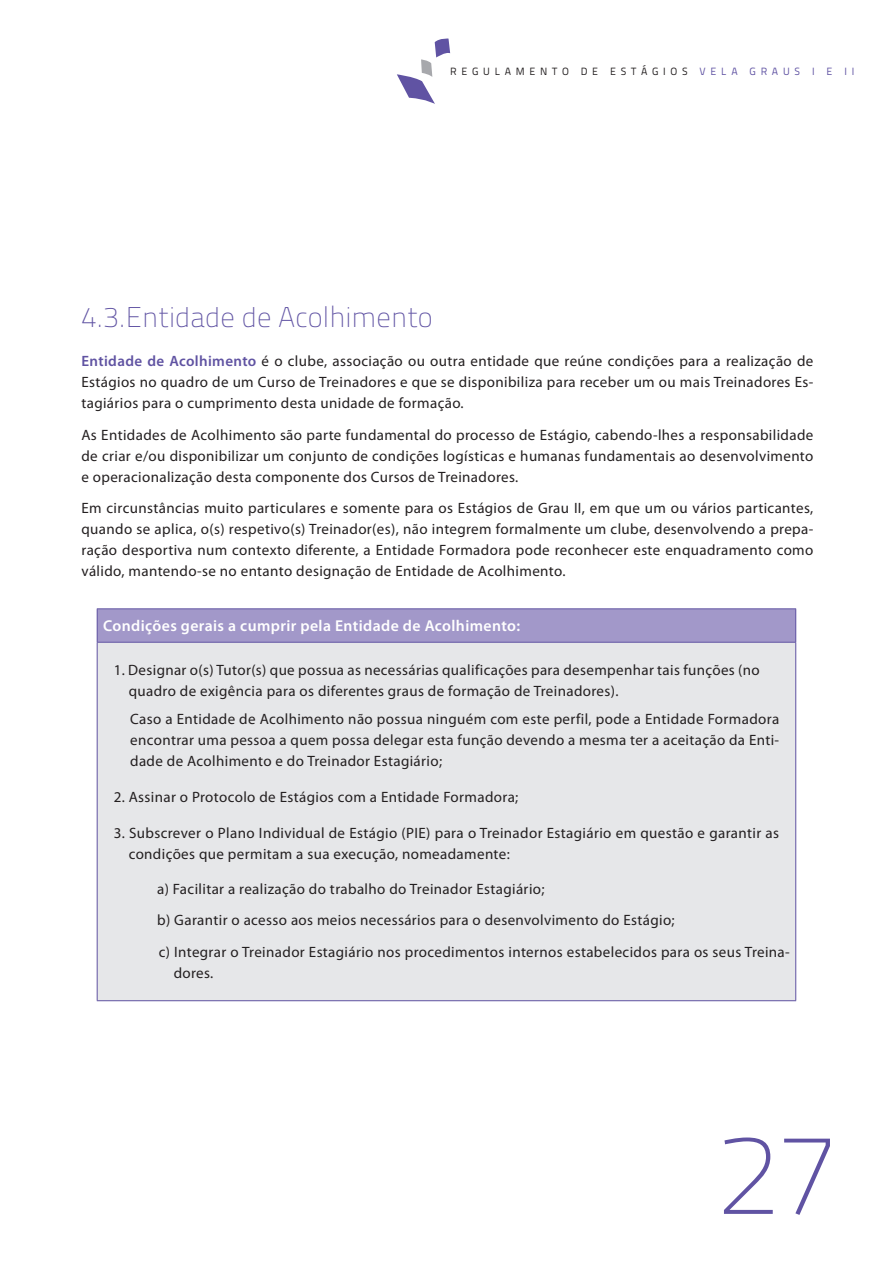
<style>
.page{position:relative;width:893px;height:1263px;background:#fff}
.page>*{position:absolute;margin:0;border:0;box-sizing:border-box;transform-origin:0 0}
.t1{font:700 114px "Titillium Text 14 L";color:#6053a3}
.t2{font:700 28.5px "Titillium Text 14 L";color:#6053a3}
.t3{font:600 15.75px "Myriad Pro";letter-spacing:.025em;color:#fff}
.t4{font:15px/21px "Myriad Pro";letter-spacing:.025em;color:#231f20;text-align:justify}
.t5{font:10.5px "Titillium Text 14 L 400 wt";letter-spacing:.45em;color:#231f20}
.s1{color:#6053a3}
.s2{font-weight:600;color:#6053a2}
</style>
<div class="page">
<svg style="left:397px;top:38px;width:53px;height:66px"></svg>
<div style="left:97px;top:609px;width:699px;height:33px;background:#a298c9"></div>
<div style="left:97px;top:642px;width:699px;height:359px;background:#e6e7e9"></div>
<hr style="left:97px;top:608px;width:699px;height:1px;background:#6053a2">
<hr style="left:97px;top:609px;width:1px;height:33px;background:#6053a2">
<hr style="left:795px;top:609px;width:1px;height:33px;background:#6053a2">
<hr style="left:97px;top:642px;width:699px;height:1px;background:#6053a2">
<hr style="left:97px;top:643px;width:1px;height:357px;background:#6053a2">
<hr style="left:795px;top:643px;width:1px;height:357px;background:#6053a2">
<hr style="left:97px;top:1000px;width:699px;height:1px;background:#6053a2">
<p class="t5" style="left:450px;top:65px;width:406px">REGULAMENTO DE ESTÁGIOS <span class="s1">VELA GRAUS I E II</span></p>
<h2 class="t2" style="left:81px;top:301px;width:353px">4.3.Entidade de Acolhimento</h2>
<p class="t4" style="left:81px;top:350px;width:733px"><span class="s2">Entidade de Acolhimento</span> é o clube, associação ou outra entidade que reúne condições para a realização de Estágios no quadro de um Curso de Treinadores e que se disponibiliza para receber um ou mais Treinadores Es&shy;tagiários para o cumprimento desta unidade de formação.</p>
<p class="t4" style="left:81px;top:424px;width:733px">As Entidades de Acolhimento são parte fundamental do processo de Estágio, cabendo-lhes a responsabilidade de criar e/ou disponibilizar um conjunto de condições logísticas e humanas fundamentais ao desenvolvimento e operacionalização desta componente dos Cursos de Treinadores.</p>
<p class="t4" style="left:81px;top:497px;width:733px">Em circunstâncias muito particulares e somente para os Estágios de Grau II, em que um ou vários particantes, quando se aplica, o(s) respetivo(s) Treinador(es), não integrem formalmente um clube, desenvolvendo a prepa&shy;ração desportiva num contexto diferente, a Entidade Formadora pode reconhecer este enquadramento como válido, mantendo-se no entanto designação de Entidade de Acolhimento.</p>
<p class="t3" style="left:103px;top:616px;width:418px">Condições gerais a cumprir pela Entidade de Acolhimento:</p>
<p class="t4" style="left:129px;top:659px;width:633px;text-indent:-15px">1. Designar o(s) Tutor(s) que possua as necessárias qualificações para desempenhar tais funções (no quadro de exigência para os diferentes graus de formação de Treinadores).</p>
<p class="t4" style="left:130px;top:708px;width:651px">Caso a Entidade de Acolhimento não possua ninguém com este perfil, pode a Entidade Formadora encontrar uma pessoa a quem possa delegar esta função devendo a mesma ter a aceitação da Enti&shy;dade de Acolhimento e do Treinador Estagiário;</p>
<p class="t4" style="left:114px;top:786px;width:406px">2. Assinar o Protocolo de Estágios com a Entidade Formadora;</p>
<p class="t4" style="left:129px;top:822px;width:652px;text-indent:-15px">3. Subscrever o Plano Individual de Estágio (PIE) para o Treinador Estagiário em questão e garantir as condições que permitam a sua execução, nomeadamente:</p>
<p class="t4" style="left:157px;top:872px;width:634px;line-height:31.5px;text-align:left">a) Facilitar a realização do trabalho do Treinador Estagiário;<br>b) Garantir o acesso aos meios necessários para o desenvolvimento do Estágio;<br>c) Integrar o Treinador Estagiário nos procedimentos internos estabelecidos para os seus Treina-</p>
<p class="t4" style="left:174px;top:962px;width:41px">dores.</p>
<h1 class="t1" style="left:718px;top:1106px;width:122px">27</h1>
</div>
